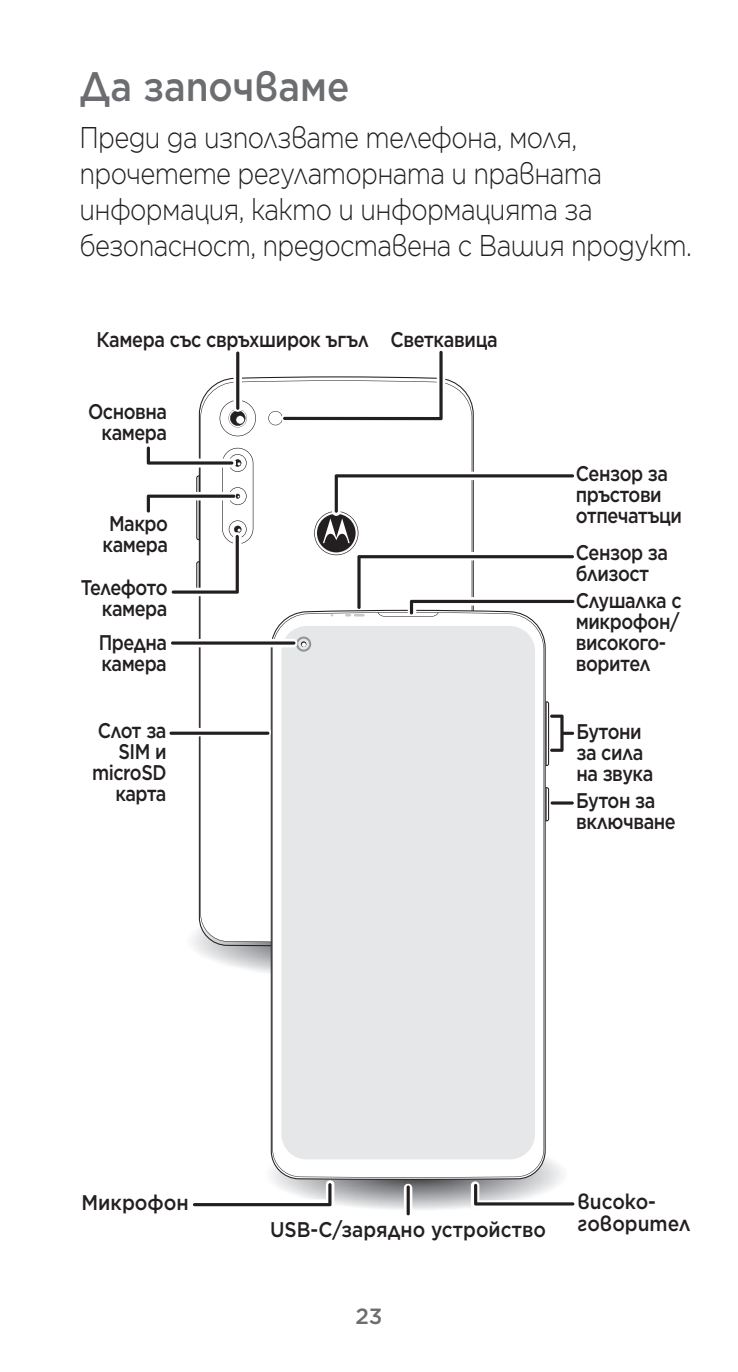
<style>
.page{position:relative;width:738px;height:1372px;background:#fff}
.page>*{position:absolute;margin:0;border:0;box-sizing:border-box;transform-origin:0 0}
.t1{font:500 40.8px "Gotham";color:#6c6d70;scale:.9 1}
.t2{font:300 30px/36px "Gotham";letter-spacing:-.025em;color:#231f20;scale:.85 1}
.t3{font:500 22px "Gotham";color:#6c6d70}
.t4{font:500 21.2px/21.2px "Gotham";letter-spacing:-.025em;color:#231f20;scale:.85 1}
.t5{font:500 21.2px/21.2px "Gotham";color:#231f20;scale:.9 1}
.t6{font:500 21.2px/21.2px "Gotham";letter-spacing:-.045em;color:#231f20;text-align:right;scale:.85 1}
.t7{font:500 21.2px "Gotham";color:#231f20;scale:.91 1}
</style>
<div class="page">
<img style="left:334px;top:1141px;width:229px;height:69px">
<svg style="left:200px;top:380px;width:272px;height:562px"></svg>
<svg style="left:219px;top:400px;width:37px;height:36px"></svg>
<svg style="left:268px;top:351px;width:177px;height:74px"></svg>
<svg style="left:545px;top:787px;width:3px;height:34px"></svg>
<svg style="left:545px;top:701px;width:28px;height:65px"></svg>
<svg style="left:550px;top:801px;width:23px;height:4px"></svg>
<svg style="left:272px;top:612px;width:271px;height:566px"></svg>
<div style="left:281px;top:626px;width:253px;height:533px;background:#e6e7e9;border-radius:25px"></div>
<svg style="left:296px;top:637px;width:15px;height:15px"></svg>
<div style="left:172px;top:639px;width:125px;height:8px;background:#fff;border-radius:4px"></div>
<svg style="left:171px;top:641px;width:124px;height:4px"></svg>
<svg style="left:403px;top:1184px;width:9px;height:38px"></svg>
<hr style="left:406px;top:1186px;width:3px;height:29px;background:#231f20;border-radius:2px">
<svg style="left:470px;top:1181px;width:105px;height:28px"></svg>
<svg style="left:193px;top:1180px;width:141px;height:27px"></svg>
<div style="left:235px;top:689px;width:34px;height:9px;background:#fff;border-radius:4px"></div>
<svg style="left:233px;top:354px;width:9px;height:58px"></svg>
<hr style="left:236px;top:352px;width:3px;height:58px;background:#231f20;border-radius:2px">
<svg style="left:146px;top:444px;width:107px;height:152px"></svg>
<svg style="left:168px;top:728px;width:103px;height:8px"></svg>
<hr style="left:169px;top:732px;width:100px;height:3px;background:#231f20;border-radius:2px">
<svg style="left:314px;top:472px;width:260px;height:145px"></svg>
<h1 class="t1" style="left:79px;top:60px;width:301px">Да започваме</h1>
<h2 class="t2" style="left:79px;top:119px;width:721px">Преди да използвате телефона, моля, прочетете регулаторната и правната информация, както и информацията за безопасност, предоставена с Вашия продукт.</h2>
<p class="t4" style="left:96px;top:329px;width:473px">Камера със свръхширок ъгъл Светкавица</p>
<p class="t4" style="left:88px;top:400px;width:94px;text-align:right">Основна камера</p>
<p class="t4" style="left:102px;top:512px;width:79px;text-align:center">Макро камера</p>
<p class="t4" style="left:81px;top:577px;width:103px;text-align:right">Телефото камера</p>
<p class="t4" style="left:99px;top:632px;width:82px">Предна камера</p>
<p class="t6" style="left:92px;top:719px;width:89px">Слот за<br>SIM и microSD карта</p>
<p class="t4" style="left:575px;top:463px;width:126px">Сензор за пръстови отпечатъци</p>
<p class="t4" style="left:575px;top:542px;width:110px">Сензор за близост</p>
<p class="t4" style="left:575px;top:589px;width:126px">Слушалка с микрофон/ високого&shy;ворител</p>
<p class="t4" style="left:576px;top:720px;width:92px">Бутони за сила на звука</p>
<p class="t4" style="left:576px;top:789px;width:118px">Бутон за включване</p>
<p class="t7" style="left:81px;top:1189px;width:119px">Микрофон</p>
<p class="t5" style="left:577px;top:1191px;width:127px">високо&shy;говорител</p>
<p class="t5" style="left:270px;top:1219px;width:308px">USB-C/зарядно устройство</p>
<p class="t3" style="left:355px;top:1302px;width:29px">23</p>
</div>
